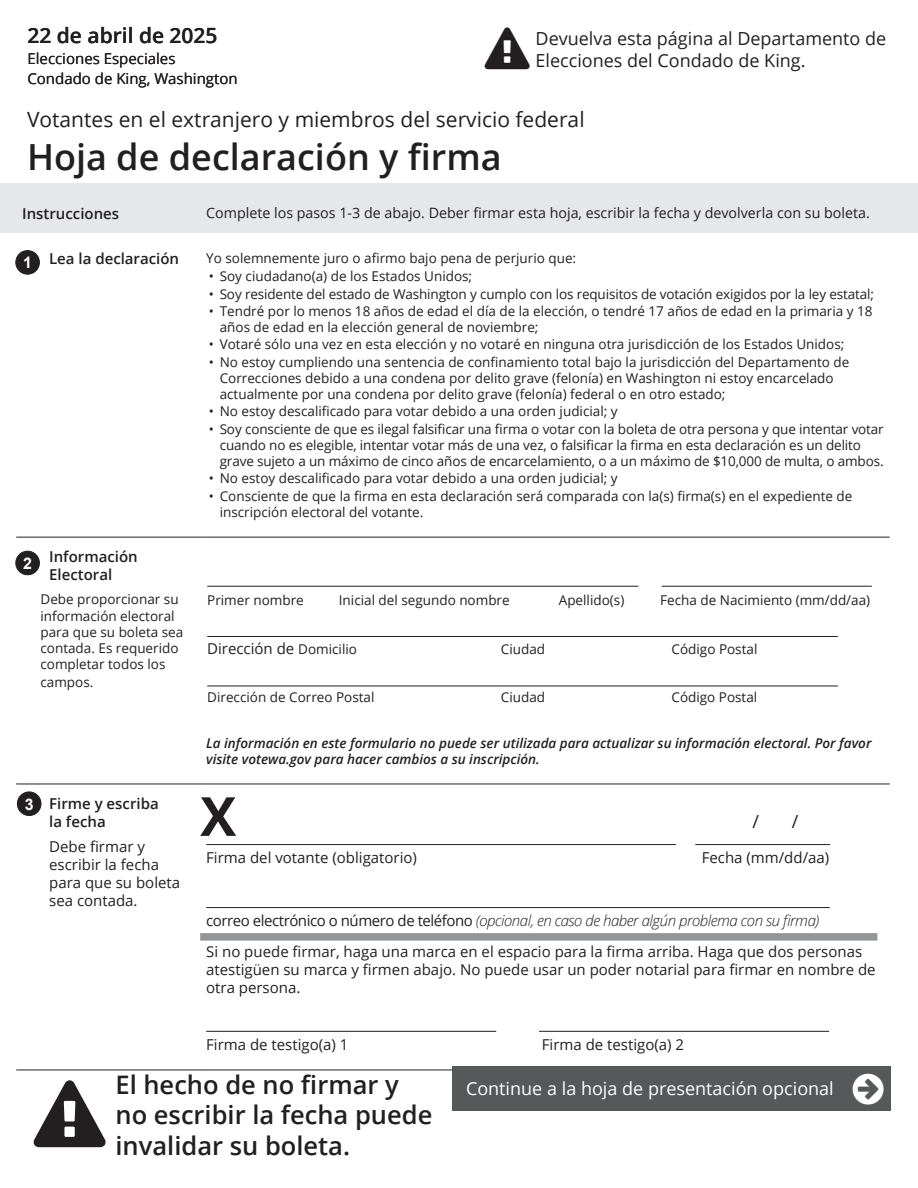
<style>
.page{position:relative;width:918px;height:1188px;background:#fff}
.page>*{position:absolute;margin:0;border:0;box-sizing:border-box;transform-origin:0 0}
.t1{font:700 54px "Open Sans";color:#231f20}
.t2{font:600 36px "Open Sans";color:#231f20}
.t3{font:600 25.5px/30.6px "Open Sans";color:#231f20}
.t4{font:21px "Open Sans";color:#231f20}
.t5{font:600 21px "Open Sans";color:#231f20}
.t6{font:18px/21.6px "Open Sans";color:#231f20}
.t7{font:18px "Open Sans";color:#fff}
.t8{font:700 15.9px "Arial";color:#fff}
.t9{font:15px/18px "Open Sans";color:#231f20}
.t10{font:italic 300 15px "Open Sans";letter-spacing:-.03em;color:#231f20}
.t11{font:600 15px/18px "Open Sans";color:#231f20}
.t12{font:14.25px "Open Sans";color:#231f20}
.t13{font:13.5px/16.2px "Open Sans";color:#231f20}
.t14{font:italic 600 13.5px/16.2px "Open Sans";color:#231f20}
.s1{font-size:13.5px}
.s2{font-weight:400;font-style:normal}
</style>
<div class="page">
<div style="left:0;top:184px;width:918px;height:49px;background:#e6e7e9"></div>
<div style="left:16px;top:551px;width:23px;height:24px;background:#231f20;border-radius:50%"></div>
<div style="left:15px;top:551px;width:25px;height:24px;border:1px solid #231f20;border-radius:50%"></div>
<hr style="left:16px;top:1070px;width:184px;height:1px;background:#231f20">
<hr style="left:200px;top:1070px;width:690px;height:1px;background:#231f20">
<hr style="left:16px;top:537px;width:184px;height:1px;background:#231f20">
<hr style="left:200px;top:537px;width:690px;height:1px;background:#231f20">
<hr style="left:16px;top:784px;width:184px;height:1px;background:#231f20">
<hr style="left:200px;top:784px;width:690px;height:1px;background:#231f20">
<hr style="left:206px;top:844px;width:470px;height:1px;background:#231f20">
<hr style="left:695px;top:844px;width:135px;height:1px;background:#231f20">
<hr style="left:206px;top:907px;width:624px;height:1px;background:#231f20">
<hr style="left:206px;top:1031px;width:290px;height:1px;background:#231f20">
<hr style="left:539px;top:1031px;width:290px;height:1px;background:#231f20">
<div style="left:453px;top:1066px;width:438px;height:44px;background:#57585a"></div>
<div style="left:16px;top:251px;width:23px;height:23px;background:#231f20;border-radius:50%"></div>
<div style="left:15px;top:250px;width:25px;height:25px;border:1px solid #231f20;border-radius:50%"></div>
<div style="left:17px;top:792px;width:24px;height:24px;background:#231f20;border-radius:50%"></div>
<div style="left:17px;top:792px;width:24px;height:24px;border:1px solid #231f20;border-radius:50%"></div>
<div style="left:200px;top:933px;width:677px;height:8px;background:#939598"></div>
<hr style="left:207px;top:586px;width:431px;height:1px;background:#231f20">
<hr style="left:662px;top:586px;width:210px;height:1px;background:#231f20">
<hr style="left:207px;top:636px;width:631px;height:1px;background:#231f20">
<hr style="left:207px;top:686px;width:631px;height:1px;background:#231f20">
<h3 class="t5" style="left:27px;top:21px;width:192px">22 de abril de 2025</h3>
<p class="t9" style="left:27px;top:48px;width:212px;line-height:19.5px">Elecciones Especiales<br>Condado de King, Washington</p>
<h2 class="t4" style="left:27px;top:105px;width:559px">Votantes en el extranjero y miembros del servicio federal</h2>
<h1 class="t2" style="left:27px;top:132px;width:476px">Hoja de declaración y firma</h1>
<h2 class="t11" style="left:22px;top:204px;width:98px">Instrucciones</h2>
<p class="t12" style="left:206px;top:203px;width:665px">Complete los pasos 1-3 de abajo. Deber firmar esta hoja, escribir la fecha y devolverla con su boleta.</p>
<h2 class="t11" style="left:49px;top:249px;width:131px">Lea la declaración</h2>
<p class="t13" style="left:206px;top:250px;width:372px">Yo solemnemente juro o afirmo bajo pena de perjurio que:</p>
<p class="t13" style="left:209px;top:268px;width:265px">• Soy ciudadano(a) de los Estados Unidos;</p>
<p class="t13" style="left:209px;top:285px;width:667px">• Soy residente del estado de Washington y cumplo con los requisitos de votación exigidos por la ley estatal;</p>
<p class="t13" style="left:220px;top:303px;width:654px;text-indent:-11px">• Tendré por lo menos 18 años de edad el día de la elección, o tendré 17 años de edad en la primaria y 18 años de edad en la elección general de noviembre;</p>
<p class="t13" style="left:209px;top:336px;width:637px">• Votaré sólo una vez en esta elección y no votaré en ninguna otra jurisdicción de los Estados Unidos;</p>
<p class="t13" style="left:220px;top:353px;width:631px;text-indent:-11px">• No estoy cumpliendo una sentencia de confinamiento total bajo la jurisdicción del Departamento de<br>Correcciones debido a una condena por delito grave (felonía) en Washington ni estoy encarcelado actualmente por una condena por delito grave (felonía) federal o en otro estado;</p>
<p class="t13" style="left:209px;top:403px;width:410px">• No estoy descalificado para votar debido a una orden judicial; y</p>
<p class="t13" style="left:220px;top:420px;width:666px;text-indent:-11px">• Soy consciente de que es ilegal falsificar una firma o votar con la boleta de otra persona y que intentar votar cuando no es elegible, intentar votar más de una vez, o falsificar la firma en esta declaración es un delito grave sujeto a un máximo de cinco años de encarcelamiento, o a un máximo de $10,000 de multa, o ambos.</p>
<p class="t13" style="left:209px;top:470px;width:410px">• No estoy descalificado para votar debido a una orden judicial; y</p>
<p class="t13" style="left:220px;top:487px;width:634px;text-indent:-11px">• Consciente de que la firma en esta declaración será comparada con la(s) firma(s) en el expediente de inscripción electoral del votante.</p>
<h2 class="t11" style="left:49px;top:547px;width:90px">Información<br>Electoral</h2>
<p class="t13" style="left:41px;top:591px;width:144px">Debe proporcionar su información electoral para que su boleta sea contada. Es requerido completar todos los</p>
<p class="t13" style="left:41px;top:674px;width:54px">campos.</p>
<h3 class="t6" style="left:536px;top:27px;width:352px">Devuelva esta página al Departamento de<br>Elecciones del Condado de King.</h3>
<p class="t8" style="left:23px;top:251px;width:10px">1</p>
<p class="t8" style="left:23px;top:552px;width:10px">2</p>
<p class="t13" style="left:207px;top:591px;width:98px">Primer nombre</p>
<p class="t13" style="left:339px;top:591px;width:172px">Inicial del segundo nombre</p>
<p class="t13" style="left:559px;top:591px;width:67px">Apellido(s)</p>
<p class="t13" style="left:660px;top:591px;width:211px">Fecha de Nacimiento (mm/dd/aa)</p>
<p class="t9" style="left:207px;top:639px;width:151px">Dirección de <span class="s1">Domicilio</span></p>
<p class="t13" style="left:501px;top:641px;width:46px">Ciudad</p>
<p class="t13" style="left:672px;top:641px;width:87px">Código Postal</p>
<p class="t13" style="left:207px;top:688px;width:169px">Dirección de Correo Postal</p>
<p class="t13" style="left:501px;top:688px;width:46px">Ciudad</p>
<p class="t13" style="left:671px;top:688px;width:87px">Código Postal</p>
<p class="t14" style="left:206px;top:734px;width:667px">La información en este formulario no puede ser utilizada para actualizar su información electoral. Por favor visite votewa.gov para hacer cambios a su inscripción.</p>
<p class="t8" style="left:25px;top:793px;width:10px">3</p>
<h1 class="t1" style="left:200px;top:778px;width:38px">X</h1>
<h2 class="t11" style="left:49px;top:794px;width:111px">Firme y escriba la fecha</h2>
<p class="t9" style="left:49px;top:837px;width:132px">Debe firmar y escribir la fecha para que su boleta sea contada.</p>
<h3 class="t6" style="left:752px;top:810px;width:8px">/</h3>
<h3 class="t6" style="left:792px;top:810px;width:8px">/</h3>
<p class="t9" style="left:206px;top:848px;width:212px">Firma del votante (obligatorio)</p>
<p class="t9" style="left:702px;top:848px;width:129px">Fecha (mm/dd/aa)</p>
<p class="t10" style="left:206px;top:910px;width:615px"><span class="s2">correo electrónico o número de teléfono</span> (opcional, en caso de haber algún problema con su firma)</p>
<p class="t9" style="left:206px;top:943px;width:671px">Si no puede firmar, haga una marca en el espacio para la firma arriba. Haga que dos personas atestigüen su marca y firmen abajo. No puede usar un poder notarial para firmar en nombre de otra persona.</p>
<p class="t9" style="left:206px;top:1035px;width:144px">Firma de testigo(a) 1</p>
<p class="t9" style="left:542px;top:1035px;width:144px">Firma de testigo(a) 2</p>
<h3 class="t3" style="left:116px;top:1069px;width:318px">El hecho de no firmar y no escribir la fecha puede invalidar su boleta.</h3>
<h2 class="t7" style="left:466px;top:1076px;width:369px">Continue a la hoja de presentación opcional</h2>
</div>
